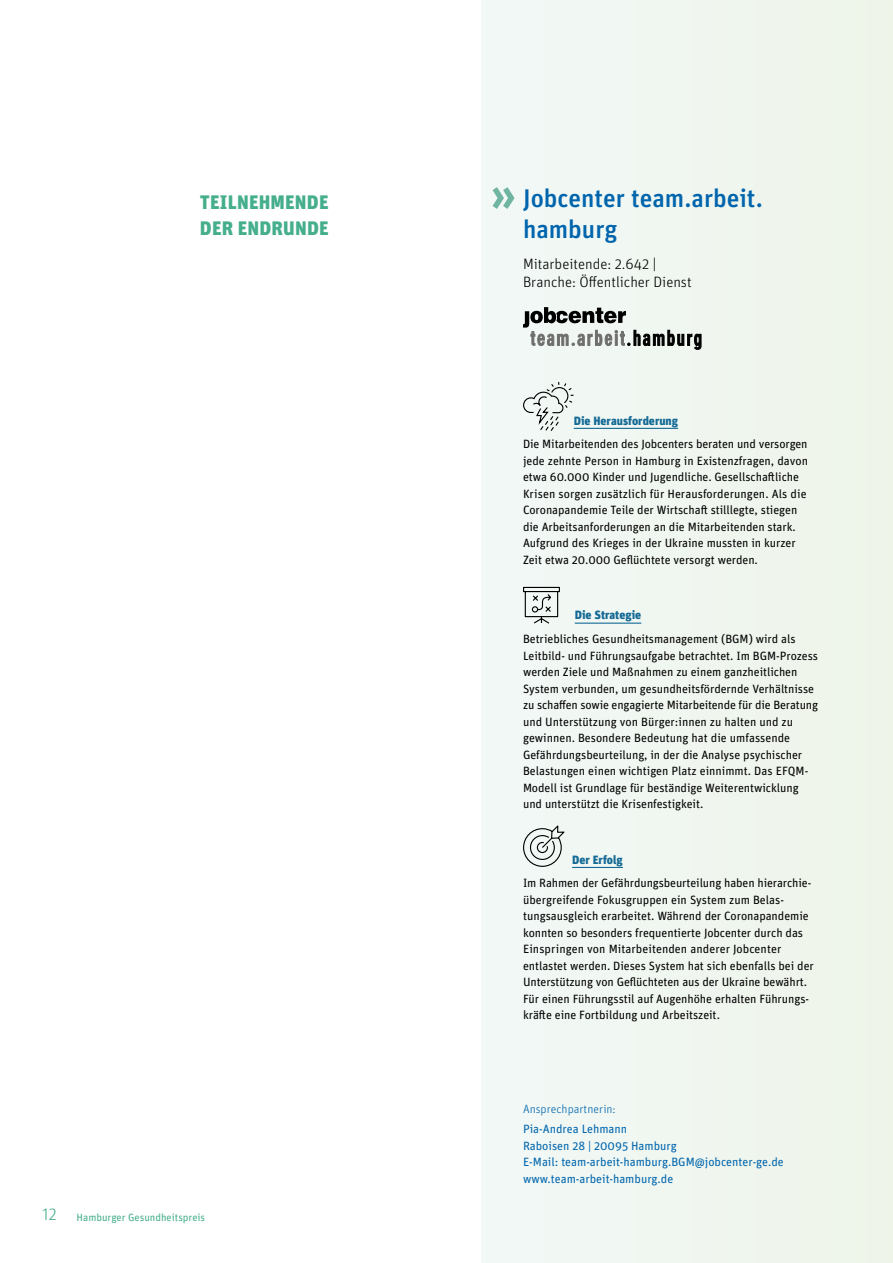
<style>
.page{position:relative;width:893px;height:1263px;background:#fff}
.page>*{position:absolute;margin:0;border:0;box-sizing:border-box;transform-origin:0 0}
.Subheadline{font:500 25.5px/30.6px "Unit Pro";color:#0065ad}
.t1{font:900 19.5px/25.5px "Unit Pro";letter-spacing:.01em;color:#45ae8c}
.t2{font:300 16.5px "Unit Pro";color:#45ae8c}
.Subheadline_Teilnehmer{font:300 15px/18px "Unit Pro";color:#000}
.Fließtext_8{font:12px/16.5px "Unit Pro";letter-spacing:-.005em;color:#000}
.Autorennachweis_Text{font:12px "Unit Pro";color:#0065ad}
.Zwischenüberschrift{font:900 12px "Unit Pro";color:#146a96}
.Autorennachweis_Text-2{font:300 12px "Unit Pro";color:#0065ad}
.Subheadline-2{font:10.5px "Unit Pro";color:#45ae8c}
</style>
<div class="page">
<div style="left:482px;top:0;width:411px;height:1263px;background:#f0f6ef"></div>
<hr style="left:574px;top:428px;width:104px;height:1px;background:#146a96">
<hr style="left:575px;top:623px;width:66px;height:1px;background:#146a96">
<hr style="left:572px;top:867px;width:51px;height:1px;background:#146a96">
<svg style="left:523px;top:381px;width:51px;height:50px"></svg>
<svg style="left:523px;top:586px;width:37px;height:38px"></svg>
<svg style="left:523px;top:825px;width:42px;height:42px"></svg>
<svg style="left:493px;top:187px;width:21px;height:22px"></svg>
<svg style="left:523px;top:307px;width:178px;height:43px"></svg>
<p class="t1" style="left:200px;top:189px;width:130px">TEILNEHMENDE<br>DER ENDRUNDE</p>
<p class="t2" style="left:43px;top:1204px;width:16px">12</p>
<p class="Subheadline-2" style="left:77px;top:1210px;width:130px">Hamburger Gesundheitspreis</p>
<p class="Subheadline" style="left:523px;top:182px;width:241px">Jobcenter team.arbeit. hamburg</p>
<p class="Subheadline_Teilnehmer" style="left:523px;top:254px;width:170px">Mitarbeitende: 2.642 |<br>Branche: Öffentlicher Dienst</p>
<p class="Zwischenüberschrift" style="left:574px;top:411px;width:106px">Die Herausforderung</p>
<p class="Fließtext_8" style="left:523px;top:435px;width:286px">Die Mitarbeitenden des Jobcenters beraten und versorgen jede zehnte Person in Hamburg in Existenzfragen, davon etwa 60.000 Kinder und Jugendliche. Gesellschaftliche Krisen sorgen zusätzlich für Herausforderungen. Als die Coronapandemie Teile der Wirtschaft stilllegte, stiegen die Arbeitsanforderungen an die Mitarbeitenden stark.<br>Aufgrund des Krieges in der Ukraine mussten in kurzer Zeit etwa 20.000 Geflüchtete versorgt werden.</p>
<p class="Zwischenüberschrift" style="left:575px;top:606px;width:68px">Die Strategie</p>
<p class="Fließtext_8" style="left:523px;top:630px;width:296px">Betriebliches Gesundheitsmanagement (BGM) wird als Leitbild- und Führungsaufgabe betrachtet. Im BGM-Prozess werden Ziele und Maßnahmen zu einem ganzheitlichen System verbunden, um gesundheitsfördernde Verhältnisse zu schaffen sowie engagierte Mitarbeitende für die Beratung und Unterstützung von Bürger:innen zu halten und zu gewinnen. Besondere Bedeutung hat die umfassende Gefährdungsbeurteilung, in der die Analyse psychischer Belastungen einen wichtigen Platz einnimmt. Das EFQM-Modell ist Grundlage für beständige Weiterentwicklung und unterstützt die Krisenfestigkeit.</p>
<p class="Zwischenüberschrift" style="left:572px;top:850px;width:52px">Der Erfolg</p>
<p class="Fließtext_8" style="left:523px;top:874px;width:292px">Im Rahmen der Gefährdungsbeurteilung haben hierarchie&shy;übergreifende Fokusgruppen ein System zum Belas&shy;tungsausgleich erarbeitet. Während der Coronapandemie konnten so besonders frequentierte Jobcenter durch das Einspringen von Mitarbeitenden anderer Jobcenter entlastet werden. Dieses System hat sich ebenfalls bei der Unterstützung von Geflüchteten aus der Ukraine bewährt.<br>Für einen Führungsstil auf Augenhöhe erhalten Führungs&shy;kräfte eine Fortbildung und Arbeitszeit.</p>
<p class="Autorennachweis_Text-2" style="left:523px;top:1100px;width:94px">Ansprechpartnerin:</p>
<p class="Autorennachweis_Text" style="left:523px;top:1121px;width:106px">Pia-Andrea Lehmann</p>
<p class="Autorennachweis_Text" style="left:523px;top:1137px;width:155px">Raboisen 28 | 20095 Hamburg</p>
<p class="Autorennachweis_Text" style="left:523px;top:1154px;width:262px">E-Mail: team-arbeit-hamburg.BGM@jobcenter-ge.de</p>
<p class="Autorennachweis_Text" style="left:523px;top:1170px;width:152px">www.team-arbeit-hamburg.de</p>
</div>
